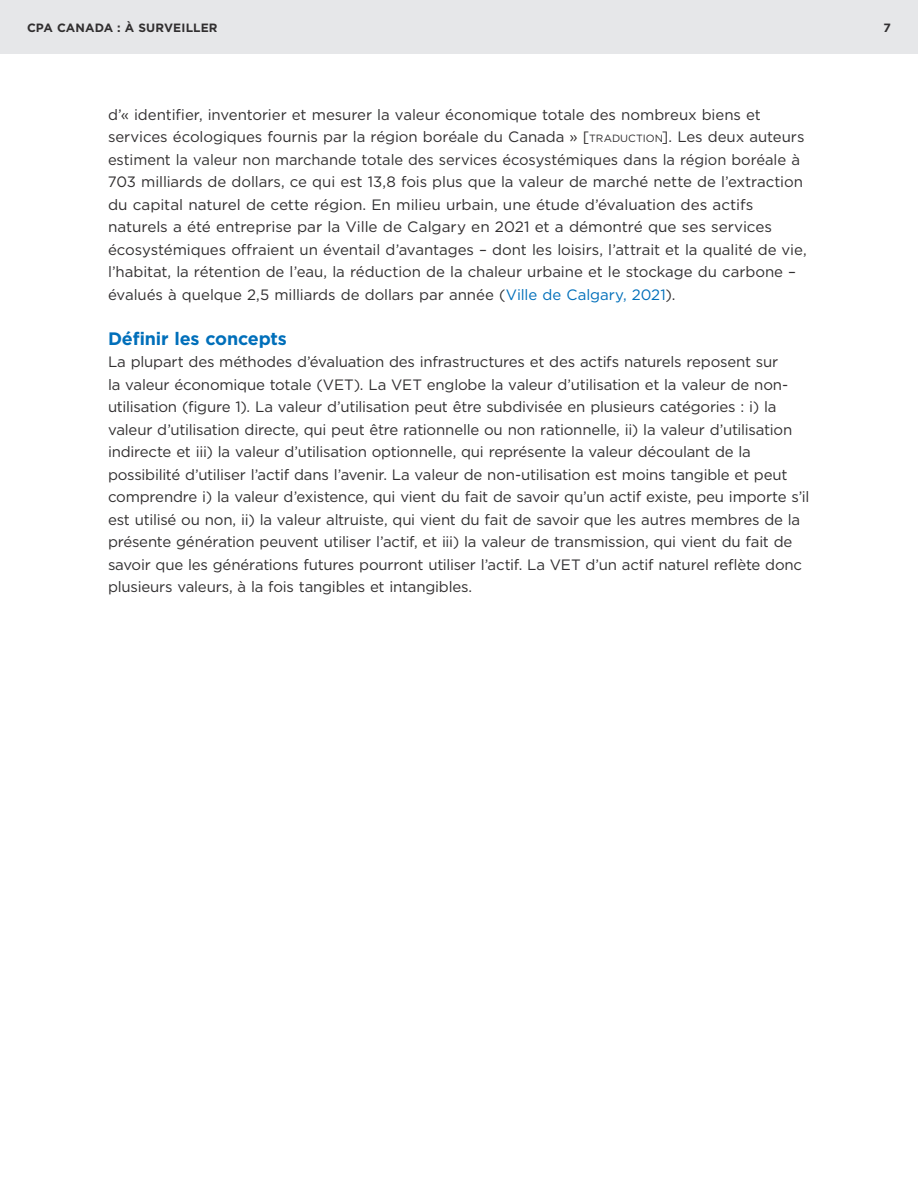
<style>
.page{position:relative;width:918px;height:1188px;background:#fff}
.page>*{position:absolute;margin:0;border:0;box-sizing:border-box;transform-origin:0 0}
.t1{font:700 18px "Gotham";letter-spacing:-.01em;color:#006fba}
.para1{font:15px/22.5px "Gotham";letter-spacing:-.015em;color:#312f30}
.body{font:15px/22.5px "Gotham";letter-spacing:-.005em;color:#312f30}
.t2{font:700 12px "Gotham";letter-spacing:.005em;color:#312f30}
.s1{font-size:10.5px}
.s2{color:#006fba}
</style>
<div class="page">
<div style="left:0;top:0;width:918px;height:54px;background:#e6e7e9"></div>
<p class="t2" style="left:27px;top:20px;width:192px">CPA CANADA : À SURVEILLER</p>
<p class="t2" style="left:884px;top:20px;width:9px">7</p>
<p class="body" style="left:108px;top:103px;width:700px">d’« identifier, inventorier et mesurer la valeur économique totale des nombreux biens et services écologiques fournis par la région boréale du Canada » [<span class="s1">TRADUCTION</span>]. Les deux auteurs estiment la valeur non marchande totale des services écosystémiques dans la région boréale à 703 milliards de dollars, ce qui est 13,8 fois plus que la valeur de marché nette de l’extraction du capital naturel de cette région. En milieu urbain, une étude d’évaluation des actifs naturels a été entreprise par la Ville de Calgary en 2021 et a démontré que ses services écosystémiques offraient un éventail d’avantages – dont les loisirs, l’attrait et la qualité de vie, l’habitat, la rétention de l’eau, la réduction de la chaleur urbaine et le stockage du carbone – évalués à quelque 2,5 milliards de dollars par année (<span class="s2">Ville de Calgary, 2021</span>).</p>
<h4 class="t1" style="left:108px;top:327px;width:180px">Définir les concepts</h4>
<p class="para1" style="left:108px;top:351px;width:703px">La plupart des méthodes d’évaluation des infrastructures et des actifs naturels reposent sur<br>la valeur économique totale (VET). La VET englobe la valeur d’utilisation et la valeur de non&shy;utilisation (figure 1). La valeur d’utilisation peut être subdivisée en plusieurs catégories : i) la valeur d’utilisation directe, qui peut être rationnelle ou non rationnelle, ii) la valeur d’utilisation indirecte et iii) la valeur d’utilisation optionnelle, qui représente la valeur découlant de la possibilité d’utiliser l’actif dans l’avenir. La valeur de non-utilisation est moins tangible et peut comprendre i) la valeur d’existence, qui vient du fait de savoir qu’un actif existe, peu importe s’il est utilisé ou non, ii) la valeur altruiste, qui vient du fait de savoir que les autres membres de la présente génération peuvent utiliser l’actif, et iii) la valeur de transmission, qui vient du fait de savoir que les générations futures pourront utiliser l’actif. La VET d’un actif naturel reflète donc plusieurs valeurs, à la fois tangibles et intangibles.</p>
</div>
